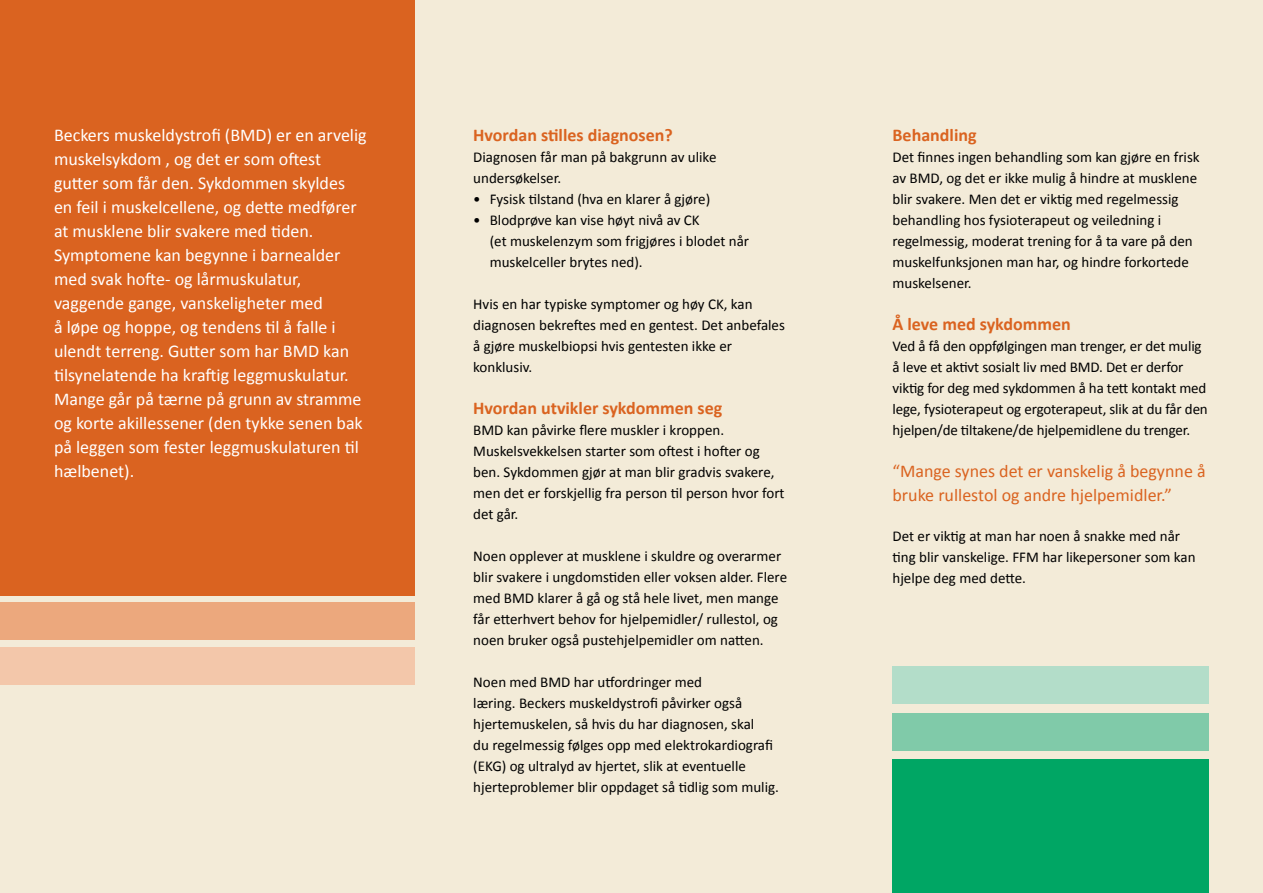
<style>
.page{position:relative;width:1263px;height:893px;background:#f3ebd8}
.page>*{position:absolute;margin:0;border:0;box-sizing:border-box;transform-origin:0 0}
.t1{font:18px/24px "Calibri";color:#fff}
.t2{font:700 18px "Calibri";color:#da6320}
.t3{font:18px/24px "Calibri";color:#da6320}
.t4{font:15px/21px "Calibri";color:#000}
</style>
<div class="page">
<div style="left:0;top:0;width:414px;height:595px;background:#da6320"></div>
<div style="left:892px;top:760px;width:317px;height:133px;background:#00a664"></div>
<div style="left:0;top:602px;width:414px;height:38px;background:#eca87d"></div>
<div style="left:0;top:647px;width:414px;height:38px;background:#f3c7aa"></div>
<div style="left:892px;top:713px;width:317px;height:38px;background:#80caa9"></div>
<div style="left:892px;top:666px;width:317px;height:38px;background:#b3ddc9"></div>
<p class="t1" style="left:54px;top:123px;width:314px">Beckers muskeldystrofi (BMD) er en arvelig muskelsykdom , og det er som oftest gutter som får den. Sykdommen skyldes en feil i muskelcellene, og dette medfører at musklene blir svakere med tiden.<br>Symptomene kan begynne i barnealder med svak hofte- og lårmuskulatur, vaggende gange, vanskeligheter med<br>å løpe og hoppe, og tendens til å falle i ulendt terreng. Gutter som har BMD kan tilsynelatende ha kraftig leggmuskulatur.<br>Mange går på tærne på grunn av stramme og korte akillessener (den tykke senen bak på leggen som fester leggmuskulaturen til hælbenet).</p>
<p class="t2" style="left:473px;top:123px;width:201px">Hvordan stilles diagnosen?</p>
<p class="t4" style="left:473px;top:146px;width:245px">Diagnosen får man på bakgrunn av ulike undersøkelser.</p>
<p class="t4" style="left:473px;top:188px;width:238px">• Fysisk tilstand (hva en klarer å gjøre)</p>
<p class="t4" style="left:490px;top:209px;width:261px;text-indent:-16px">• Blodprøve kan vise høyt nivå av CK<br>(et muskelenzym som frigjøres i blodet når muskelceller brytes ned).</p>
<p class="t4" style="left:473px;top:293px;width:313px">Hvis en har typiske symptomer og høy CK, kan diagnosen bekreftes med en gentest. Det anbefales å gjøre muskelbiopsi hvis gentesten ikke er konklusiv.</p>
<p class="t2" style="left:473px;top:396px;width:251px">Hvordan utvikler sykdommen seg</p>
<p class="t4" style="left:473px;top:419px;width:313px">BMD kan påvirke flere muskler i kroppen.<br>Muskelsvekkelsen starter som oftest i hofter og ben. Sykdommen gjør at man blir gradvis svakere, men det er forskjellig fra person til person hvor fort det går.</p>
<p class="t4" style="left:473px;top:545px;width:315px">Noen opplever at musklene i skuldre og overarmer blir svakere i ungdomstiden eller voksen alder. Flere med BMD klarer å gå og stå hele livet, men mange får etterhvert behov for hjelpemidler/ rullestol, og noen bruker også pustehjelpemidler om natten.</p>
<p class="t4" style="left:473px;top:671px;width:307px">Noen med BMD har utfordringer med<br>læring. Beckers muskeldystrofi påvirker også hjertemuskelen, så hvis du har diagnosen, skal<br>du regelmessig følges opp med elektrokardiografi (EKG) og ultralyd av hjertet, slik at eventuelle hjerteproblemer blir oppdaget så tidlig som mulig.</p>
<p class="t2" style="left:892px;top:123px;width:86px">Behandling</p>
<p class="t4" style="left:892px;top:146px;width:309px">Det finnes ingen behandling som kan gjøre en frisk av BMD, og det er ikke mulig å hindre at musklene blir svakere. Men det er viktig med regelmessig behandling hos fysioterapeut og veiledning i regelmessig, moderat trening for å ta vare på den muskelfunksjonen man har, og hindre forkortede muskelsener.</p>
<p class="t2" style="left:892px;top:312px;width:180px">Å leve med sykdommen</p>
<p class="t4" style="left:892px;top:335px;width:317px">Ved å få den oppfølgingen man trenger, er det mulig å leve et aktivt sosialt liv med BMD. Det er derfor viktig for deg med sykdommen å ha tett kontakt med lege, fysioterapeut og ergoterapeut, slik at du får den hjelpen/de tiltakene/de hjelpemidlene du trenger.</p>
<p class="t3" style="left:892px;top:459px;width:315px">“Mange synes det er vanskelig å begynne å bruke rullestol og andre hjelpemidler.”</p>
<p class="t4" style="left:892px;top:526px;width:305px">Det er viktig at man har noen å snakke med når ting blir vanskelige. FFM har likepersoner som kan hjelpe deg med dette.</p>
</div>
